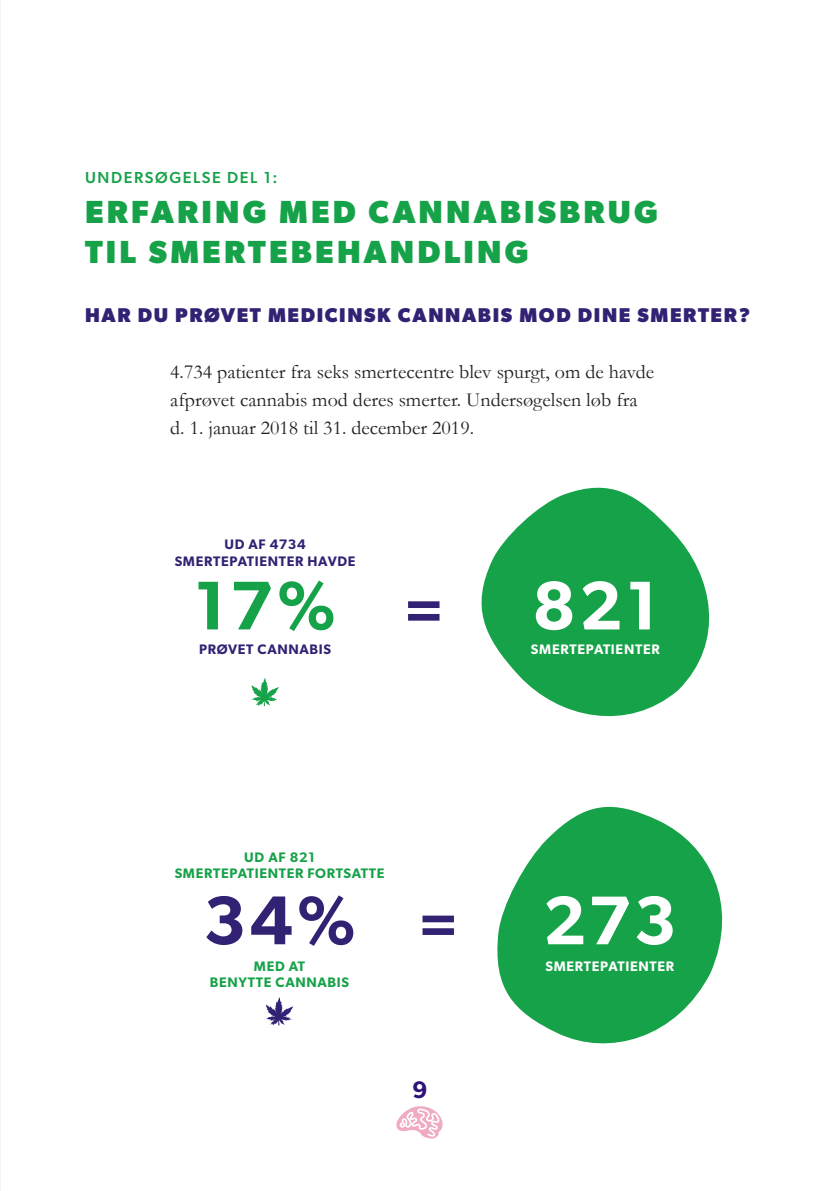
<style>
.page{position:relative;width:840px;height:1191px;background:#fff}
.page>*{position:absolute;margin:0;border:0;box-sizing:border-box;transform-origin:0 0}
.t1{font:69px "Gibson Semi Bold 3";color:#16a248}
.t2{font:69px "Gibson Semi Bold 3";color:#fff}
.t3{font:69px "Gibson Semi Bold 4";color:#332273}
.t4{font:69px "Gibson Semi Bold 4";color:#fff}
.t5{font:700 32px/40px "Gibson";letter-spacing:.1em;color:#16a248}
.t6{font:600 24px "Gibson";color:#2e1478}
.t7{font:20px/28px "Garamond";color:#231f20}
.t8{font:700 20px "Gibson";letter-spacing:.08em;color:#332273}
.t9{font:500 16px "Gibson";letter-spacing:.1em;color:#16a248}
.t10{font:13.8px/16.6px "Gibson Semi Bold 4";letter-spacing:.05em;color:#16a248;text-align:center}
.t11{font:13.8px/16.6px "Gibson Semi Bold 3";letter-spacing:.05em;color:#332273;text-align:center}
.t12{font:13.8px "Gibson Semi Bold 3";letter-spacing:.05em;color:#fff}
.t13{font:13.8px "Gibson Semi Bold 4";letter-spacing:.05em;color:#fff}
</style>
<div class="page">
<svg style="left:396px;top:1106px;width:47px;height:32px"></svg>
<svg style="left:481px;top:487px;width:229px;height:230px;fill:#16a248"></svg>
<svg style="left:408px;top:601px;width:31px;height:19px"></svg>
<svg style="left:251px;top:678px;width:28px;height:28px"></svg>
<svg style="left:422px;top:915px;width:31px;height:20px"></svg>
<svg style="left:497px;top:806px;width:226px;height:238px;fill:#16a248"></svg>
<svg style="left:266px;top:997px;width:27px;height:28px"></svg>
<h1 class="t9" style="left:85px;top:168px;width:194px">UNDERSØGELSE DEL 1:</h1>
<h1 class="t5" style="left:85px;top:191px;width:574px">ERFARING MED CANNABISBRUG<br>TIL SMERTEBEHANDLING</h1>
<h2 class="t8" style="left:85px;top:303px;width:666px">HAR DU PRØVET MEDICINSK CANNABIS MOD DINE SMERTER?</h2>
<p class="t7" style="left:170px;top:357px;width:485px">4.734 patienter fra seks smertecentre blev spurgt, om de havde afprøvet cannabis mod deres smerter. Undersøgelsen løb fra d. 1. januar 2018 til 31. december 2019.</p>
<p class="t11" style="left:174px;top:536px;width:182px">UD AF 4734<br>SMERTEPATIENTER HAVDE</p>
<p class="t1" style="left:194px;top:564px;width:144px">17%</p>
<p class="t2" style="left:532px;top:564px;width:127px">821</p>
<p class="t11" style="left:199px;top:641px;width:133px">PRØVET CANNABIS</p>
<p class="t12" style="left:530px;top:641px;width:130px">SMERTEPATIENTER</p>
<p class="t10" style="left:174px;top:848px;width:211px">UD AF 821<br>SMERTEPATIENTER FORTSATTE</p>
<p class="t3" style="left:203px;top:879px;width:154px">34%</p>
<p class="t10" style="left:210px;top:957px;width:141px">MED AT<br>BENYTTE CANNABIS</p>
<p class="t6" style="left:412px;top:1075px;width:17px">9</p>
<p class="t4" style="left:542px;top:879px;width:135px">273</p>
<p class="t13" style="left:545px;top:957px;width:130px">SMERTEPATIENTER</p>
</div>
